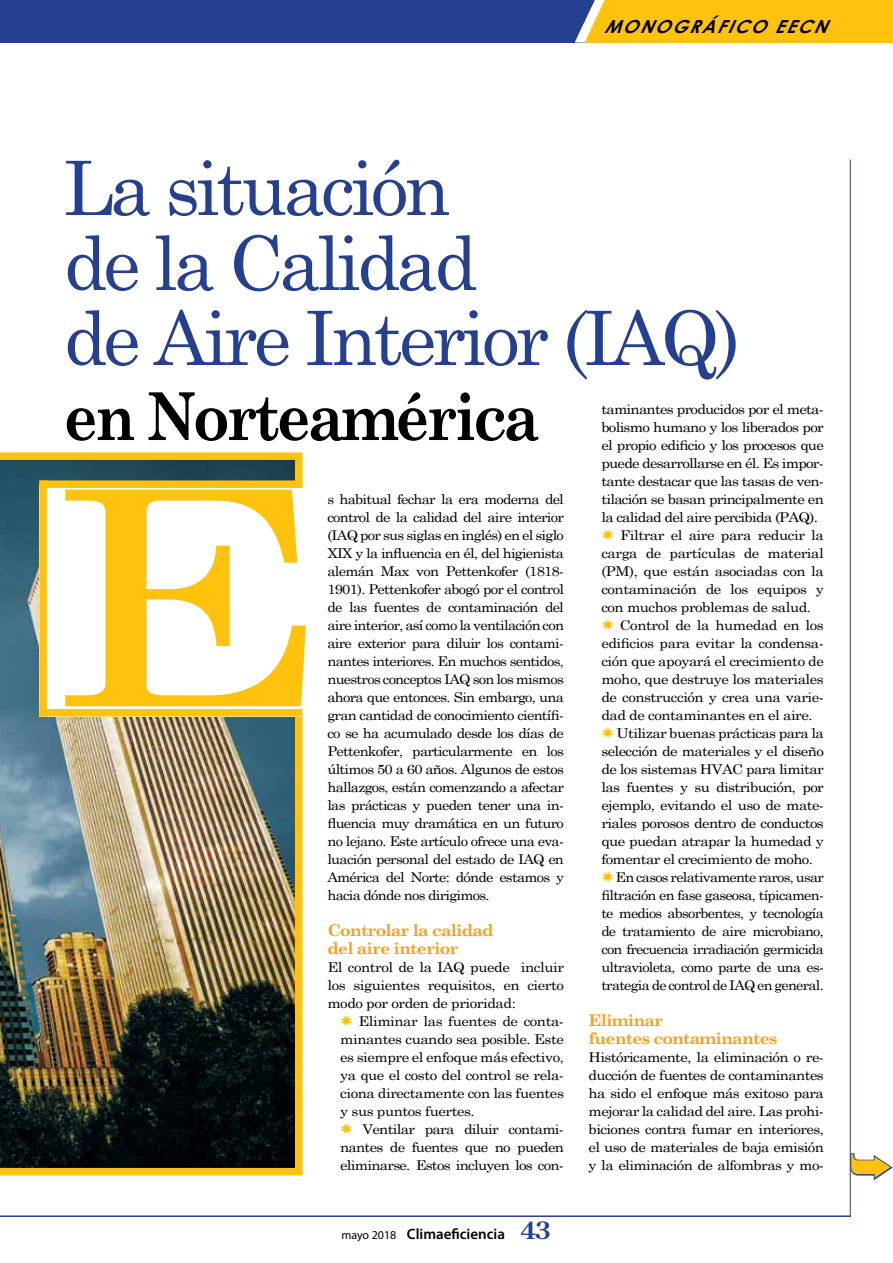
<style>
.page{position:relative;width:893px;height:1263px;background:#fff}
.page>*{position:absolute;margin:0;border:0;box-sizing:border-box;transform-origin:0 0}
.t1{font:300px "Century Schoolbook";color:#ffc20e;scale:1.32 1}
.t2{font:75px/75px "Century Schoolbook";letter-spacing:-.05em;color:#25408f}
.t3{font:700 66px "Century Schoolbook";letter-spacing:-.05em;color:#000;scale:.9 1}
.t4{font:italic 700 18px "Century Gothic";color:#000}
.t5{font:700 16.2px/18px "Century Schoolbook";letter-spacing:-.05em;color:#f99d1c;scale:1.08 1}
.t6{font:600 15px "Myriad Pro";color:#000}
.t7{font:13.5px/18px "Century Schoolbook";letter-spacing:-.04em;color:#000;text-align:justify;scale:1.11 1}
.t8{font:13.5px/18px "Century Schoolbook";letter-spacing:-.04em;color:#000;text-align:justify;scale:1.09 1}
.t9{font:13.5px "Century Schoolbook";letter-spacing:-.04em;color:#000;scale:1.08 1}
.s1{font-weight:400;font-size:12px}
.s2{font-family:"Century Old Style Std";font-weight:700;font-size:24px;color:#25408f}
</style>
<div class="page">
<img style="left:0;top:452px;width:302px;height:723px">
<div style="left:39px;top:484px;width:302px;height:232px;background:#fff"></div>
<div style="left:585px;top:0;width:308px;height:43px;background:#ffc20e"></div>
<div style="left:0;top:0;width:585px;height:43px;background:#25408f"></div>
<svg style="left:575px;top:0;width:29px;height:43px"></svg>
<hr style="left:583px;top:0;width:2px;height:22px;background:#25408f">
<hr style="left:850px;top:159px;width:1px;height:1058px;background:#25408f">
<hr style="left:0;top:1215px;width:851px;height:2px;background:#25408f">
<div style="left:39px;top:480px;width:263px;height:8px;background:#ffc20e"></div>
<div style="left:39px;top:709px;width:263px;height:7px;background:#ffc20e"></div>
<div style="left:39px;top:480px;width:8px;height:236px;background:#ffc20e"></div>
<svg style="left:849px;top:1152px;width:44px;height:30px"></svg>
<h3 class="t4" style="left:604px;top:12px;width:236px">MONOGRÁFICOEECN</h3>
<h2 class="t2" style="left:64px;top:144px;width:678px">La situación<br>de la Calidad<br>de Aire Interior (IAQ)</h2>
<h3 class="t3" style="left:64px;top:365px;width:530px">en Norteamérica</h3>
<p class="t7" style="left:601px;top:399px;width:202px">taminantes producidos por el meta-</p>
<p class="t7" style="left:601px;top:417px;width:202px">bolismo humano y los liberados por</p>
<p class="t7" style="left:601px;top:435px;width:202px">el propio edificio y los procesos que</p>
<p class="t7" style="left:601px;top:453px;width:202px">puede desarrollarse en él. Es impor-</p>
<p class="t7" style="left:601px;top:471px;width:202px">tante destacar que las tasas de ven-</p>
<p class="t7" style="left:601px;top:489px;width:202px">tilación se basan principalmente en</p>
<p class="t7" style="left:601px;top:507px;width:197px">la calidad del aire percibida (PAQ).</p>
<p class="t7" style="left:620px;top:525px;width:185px">Filtrar el aire para reducir la</p>
<p class="t7" style="left:601px;top:543px;width:202px">carga de partículas de material</p>
<p class="t7" style="left:601px;top:561px;width:202px">(PM), que están asociadas con la</p>
<p class="t7" style="left:601px;top:579px;width:202px">contaminación de los equipos y</p>
<p class="t7" style="left:601px;top:597px;width:190px">con muchos problemas de salud.</p>
<p class="t7" style="left:620px;top:615px;width:185px">Control de la humedad en los</p>
<p class="t7" style="left:601px;top:633px;width:202px">edificios para evitar la condensa-</p>
<p class="t7" style="left:601px;top:651px;width:202px">ción que apoyará el crecimiento de</p>
<p class="t7" style="left:601px;top:669px;width:202px">moho, que destruye los materiales</p>
<p class="t7" style="left:601px;top:687px;width:202px">de construcción y crea una varie-</p>
<p class="t7" style="left:601px;top:705px;width:192px">dad de contaminantes en el aire.</p>
<p class="t7" style="left:616px;top:723px;width:188px">Utilizar buenas prácticas para la</p>
<p class="t7" style="left:601px;top:741px;width:202px">selección de materiales y el diseño</p>
<p class="t7" style="left:601px;top:759px;width:202px">de los sistemas HVAC para limitar</p>
<p class="t7" style="left:601px;top:777px;width:202px">las fuentes y su distribución, por</p>
<p class="t7" style="left:601px;top:795px;width:202px">ejemplo, evitando el uso de mate-</p>
<p class="t7" style="left:601px;top:813px;width:202px">riales porosos dentro de conductos</p>
<p class="t7" style="left:601px;top:831px;width:202px">que puedan atrapar la humedad y</p>
<p class="t7" style="left:601px;top:849px;width:192px">fomentar el crecimiento de moho.</p>
<p class="t9" style="left:616px;top:866px;width:194px">En casos relativamente raros, usar</p>
<p class="t9" style="left:601px;top:884px;width:208px">filtración en fase gaseosa, típicamen-</p>
<p class="t9" style="left:601px;top:902px;width:208px">te medios absorbentes, y tecnología</p>
<p class="t9" style="left:601px;top:920px;width:208px">de tratamiento de aire microbiano,</p>
<p class="t9" style="left:601px;top:938px;width:208px">con frecuencia irradiación germicida</p>
<p class="t9" style="left:601px;top:956px;width:208px">ultravioleta, como parte de una es-</p>
<p class="t9" style="left:601px;top:974px;width:207px">trategia de control de IAQ en general.</p>
<p class="t5" style="left:589px;top:1010px;width:176px">Eliminar<br>fuentes contaminantes</p>
<p class="t7" style="left:589px;top:1047px;width:213px">Históricamente, la eliminación o re&shy;ducción de fuentes de contaminantes ha sido el enfoque más exitoso para mejorar la calidad del aire. Las prohi&shy;biciones contra fumar en interiores, el uso de materiales de baja emisión y la eliminación de alfombras y mo-</p>
<h1 class="t1" style="left:39px;top:346px;width:218px">E</h1>
<p class="t8" style="left:327px;top:489px;width:219px">s habitual fechar la era moderna del control de la calidad del aire interior (IAQ por sus siglas en inglés) en el siglo XIX y la influencia en él, del higienista alemán Max von Pettenkofer (1818- 1901). Pettenkofer abogó por el control de las fuentes de contaminación del aire interior, así como la ventilación con aire exterior para diluir los contami&shy;nantes interiores. En muchos sentidos, nuestros conceptos IAQ son los mismos ahora que entonces. Sin embargo, una gran cantidad de conocimiento científi&shy;co se ha acumulado desde los días de Pettenkofer, particularmente en los últimos 50 a 60 años. Algunos de estos hallazgos, están comenzando a afectar las prácticas y pueden tener una in&shy;fluencia muy dramática en un futuro no lejano. Este artículo ofrece una eva&shy;luación personal del estado de IAQ en América del Norte: dónde estamos y hacia dónde nos dirigimos.</p>
<p class="t5" style="left:327px;top:920px;width:156px">Controlar la calidad del aire interior</p>
<p class="t7" style="left:327px;top:957px;width:215px">El control de la IAQ puede incluir los siguientes requisitos, en cierto modo por orden de prioridad:</p>
<p class="t7" style="left:340px;top:1011px;width:203px;text-indent:18px">Eliminar las fuentes de conta&shy;minantes cuando sea posible. Este es siempre el enfoque más efectivo, ya que el costo del control se rela&shy;ciona directamente con las fuentes y sus puntos fuertes.</p>
<p class="t7" style="left:340px;top:1119px;width:203px;text-indent:22px">Ventilar para diluir contami&shy;nantes de fuentes que no pueden eliminarse. Estos incluyen los con-</p>
<p class="t6" style="left:341px;top:1226px;width:211px"><span class="s1">mayo 2018</span> Climaeficiencia <span class="s2">43</span></p>
</div>
